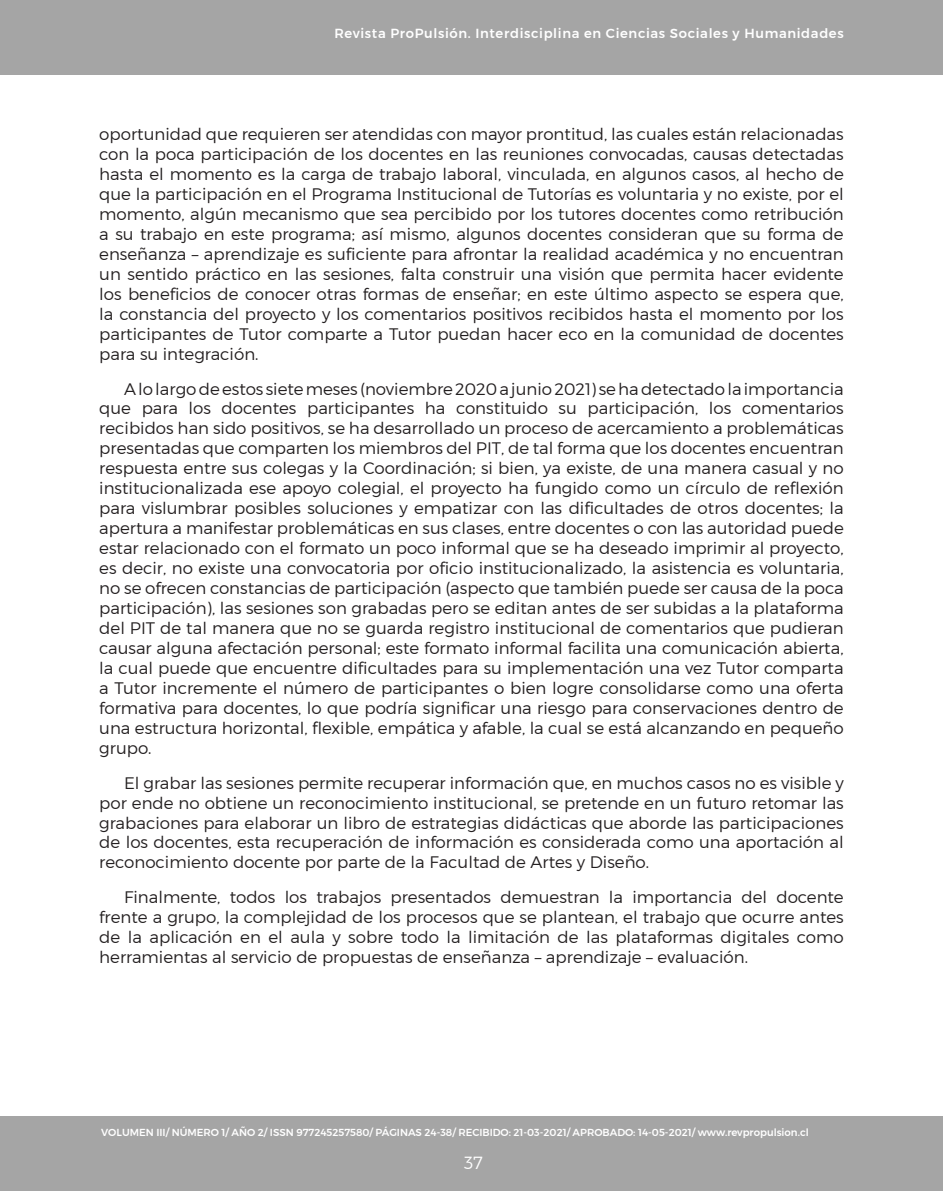
<style>
.page{position:relative;width:943px;height:1191px;background:#fff}
.page>*{position:absolute;margin:0;border:0;box-sizing:border-box;transform-origin:0 0}
.t1{font:300 17.5px "Montserrat";color:#fff}
._07_parrafo_texto_ar{font:300 16.62px/19.9px "Montserrat";color:#231f20;text-align:justify}
.t2{font:500 13.12px "Montserrat";letter-spacing:.05em;color:#fff}
.t3{font:500 10.15px "Montserrat";color:#fff}
</style>
<div class="page">
<div style="left:0;top:1116px;width:943px;height:75px;background:#a5a5a5"></div>
<div style="left:0;top:0;width:943px;height:74px;background:#a5a5a5"></div>
<p class="t2" style="left:334px;top:25px;width:511px">Revista ProPulsión. Interdisciplina en Ciencias Sociales y Humanidades</p>
<p class="_07_parrafo_texto_ar" style="left:99px;top:124px;width:746px">oportunidad que requieren ser atendidas con mayor prontitud, las cuales están relacionadas con la poca participación de los docentes en las reuniones convocadas, causas detectadas hasta el momento es la carga de trabajo laboral, vinculada, en algunos casos, al hecho de que la participación en el Programa Institucional de Tutorías es voluntaria y no existe, por el momento, algún mecanismo que sea percibido por los tutores docentes como retribución a su trabajo en este programa; así mismo, algunos docentes consideran que su forma de enseñanza – aprendizaje es suficiente para afrontar la realidad académica y no encuentran un sentido práctico en las sesiones, falta construir una visión que permita hacer evidente los beneficios de conocer otras formas de enseñar; en este último aspecto se espera que, la constancia del proyecto y los comentarios positivos recibidos hasta el momento por los participantes de Tutor comparte a Tutor puedan hacer eco en la comunidad de docentes para su integración.</p>
<p class="_07_parrafo_texto_ar" style="left:99px;top:378px;width:746px;text-indent:25px">A lo largo de estos siete meses (noviembre 2020 a junio 2021) se ha detectado la importancia que para los docentes participantes ha constituido su participación, los comentarios recibidos han sido positivos, se ha desarrollado un proceso de acercamiento a problemáticas presentadas que comparten los miembros del PIT, de tal forma que los docentes encuentran respuesta entre sus colegas y la Coordinación; si bien, ya existe, de una manera casual y no institucionalizada ese apoyo colegial, el proyecto ha fungido como un círculo de reflexión para vislumbrar posibles soluciones y empatizar con las dificultades de otros docentes; la apertura a manifestar problemáticas en sus clases, entre docentes o con las autoridad puede estar relacionado con el formato un poco informal que se ha deseado imprimir al proyecto, es decir, no existe una convocatoria por oficio institucionalizado, la asistencia es voluntaria, no se ofrecen constancias de participación (aspecto que también puede ser causa de la poca participación), las sesiones son grabadas pero se editan antes de ser subidas a la plataforma del PIT de tal manera que no se guarda registro institucional de comentarios que pudieran causar alguna afectación personal; este formato informal facilita una comunicación abierta, la cual puede que encuentre dificultades para su implementación una vez Tutor comparta a Tutor incremente el número de participantes o bien logre consolidarse como una oferta formativa para docentes, lo que podría significar una riesgo para conservaciones dentro de una estructura horizontal, flexible, empática y afable, la cual se está alcanzando en pequeño grupo.</p>
<p class="_07_parrafo_texto_ar" style="left:99px;top:772px;width:746px;text-indent:25px">El grabar las sesiones permite recuperar información que, en muchos casos no es visible y por ende no obtiene un reconocimiento institucional, se pretende en un futuro retomar las grabaciones para elaborar un libro de estrategias didácticas que aborde las participaciones de los docentes, esta recuperación de información es considerada como una aportación al reconocimiento docente por parte de la Facultad de Artes y Diseño.</p>
<p class="_07_parrafo_texto_ar" style="left:99px;top:887px;width:746px;text-indent:25px">Finalmente, todos los trabajos presentados demuestran la importancia del docente frente a grupo, la complejidad de los procesos que se plantean, el trabajo que ocurre antes de la aplicación en el aula y sobre todo la limitación de las plataformas digitales como herramientas al servicio de propuestas de enseñanza – aprendizaje – evaluación.</p>
<p class="t3" style="left:101px;top:1126px;width:709px">VOLUMEN III/ NÚMERO 1/ AÑO 2/ ISSN 977245257580/ PÁGINAS 24-38/ RECIBIDO: 21-03-2021/ APROBADO: 14-05-2021/ www.revpropulsion.cl</p>
<p class="t1" style="left:464px;top:1152px;width:20px">37</p>
</div>
